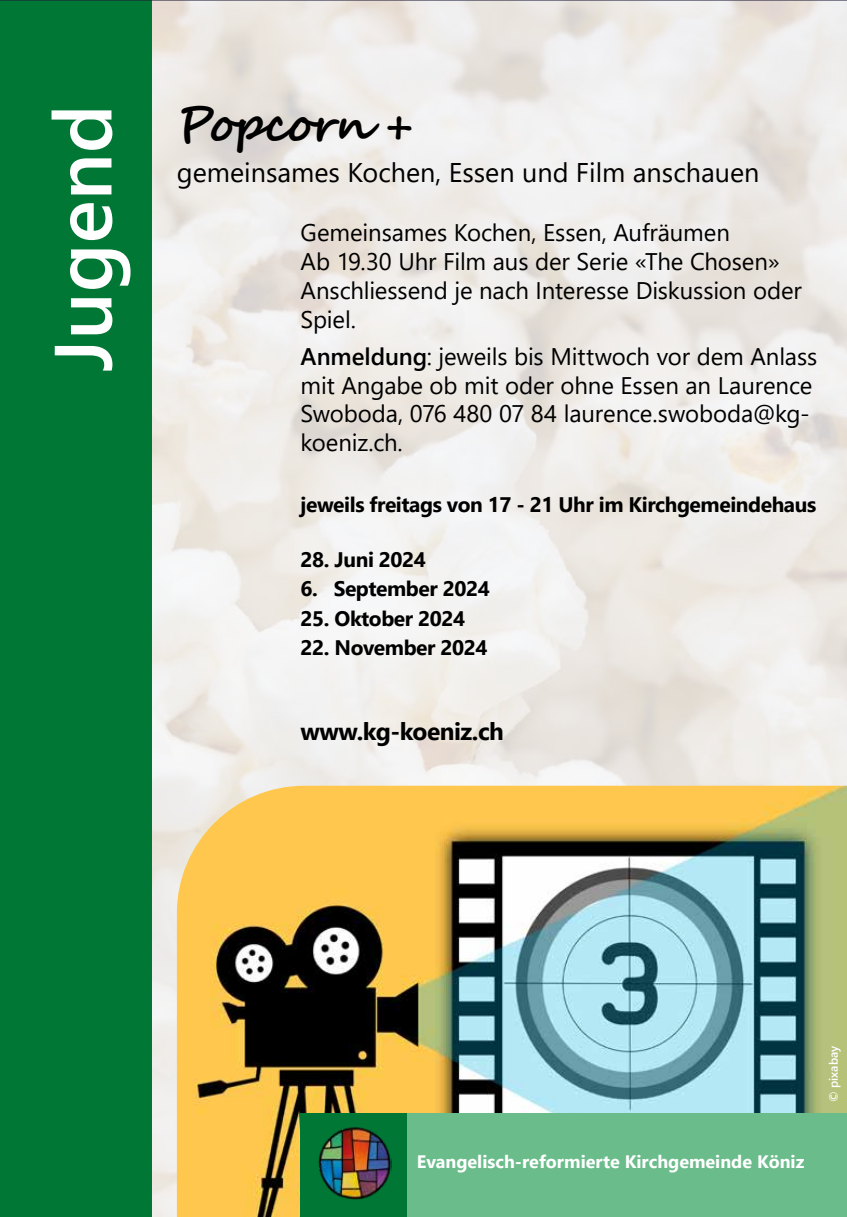
<style>
.page{position:relative;width:847px;height:1217px;background:#fff}
.page>*{position:absolute;margin:0;border:0;box-sizing:border-box;transform-origin:0 0}
.t1{font:600 81px "Segoe UI";color:#fff}
.t2{font:700 48px "Segoe Script";letter-spacing:-.05em;color:#000}
.t3{font:27px "Segoe UI";color:#000}
.t4{font:700 24.45px "Segoe UI";letter-spacing:-.02em;color:#000}
.t5{font:24px/28.8px "Segoe UI";letter-spacing:-.005em;color:#000}
.t6{font:700 21px "Segoe UI";letter-spacing:-.02em;color:#000}
.t7{font:700 18px "Segoe UI";color:#fff}
.t8{font:600 12px "Segoe UI";color:#fff}
.s1{font-weight:600}
</style>
<div class="page">
<img style="left:151px;top:1px;width:696px;height:1216px">
<div style="left:0;top:0;width:151px;height:1217px;background:#007734"></div>
<img style="left:177px;top:786px;width:670px;height:431px">
<div style="left:407px;top:1113px;width:440px;height:104px;background:#6bbc8b"></div>
<hr style="left:0;top:0;width:847px;height:1px;background:#21203b">
<div style="left:301px;top:1113px;width:106px;height:104px;background:#007734"></div>
<img style="left:318px;top:1127px;width:74px;height:73px">
<h1 class="t1" style="left:6px;top:372px;width:269px;rotate:-90deg">Jugend</h1>
<h2 class="t2" style="left:177px;top:85px;width:238px">Popcorn +</h2>
<p class="t3" style="left:177px;top:147px;width:584px">gemeinsames Kochen, Essen und Film anschauen</p>
<p class="t5" style="left:301px;top:216px;width:503px">Gemeinsames Kochen, Essen, Aufräumen<br>Ab 19.30 Uhr Film aus der Serie «The Chosen» Anschliessend je nach Interesse Diskussion oder Spiel.</p>
<p class="t5" style="left:301px;top:340px;width:518px"><span class="s1">Anmeldung</span>: jeweils bis Mittwoch vor dem Anlass mit Angabe ob mit oder ohne Essen an Laurence Swoboda, 076 480 07 84 laurence.swoboda@kg&shy;koeniz.ch.</p>
<p class="t6" style="left:301px;top:485px;width:517px">jeweils freitags von 17 - 21 Uhr im Kirchgemeindehaus</p>
<p class="t6" style="left:301px;top:539px;width:127px">28. Juni 2024</p>
<p class="t6" style="left:301px;top:569px;width:191px">6. September 2024</p>
<p class="t6" style="left:301px;top:598px;width:166px">25. Oktober 2024</p>
<p class="t6" style="left:301px;top:628px;width:188px">22. November 2024</p>
<p class="t4" style="left:301px;top:708px;width:205px">www.kg-koeniz.ch</p>
<p class="t7" style="left:417px;top:1145px;width:389px">Evangelisch-reformierte Kirchgemeinde Köniz</p>
<p class="t8" style="left:822px;top:1102px;width:57px;rotate:-90deg">© pixabay</p>
</div>
